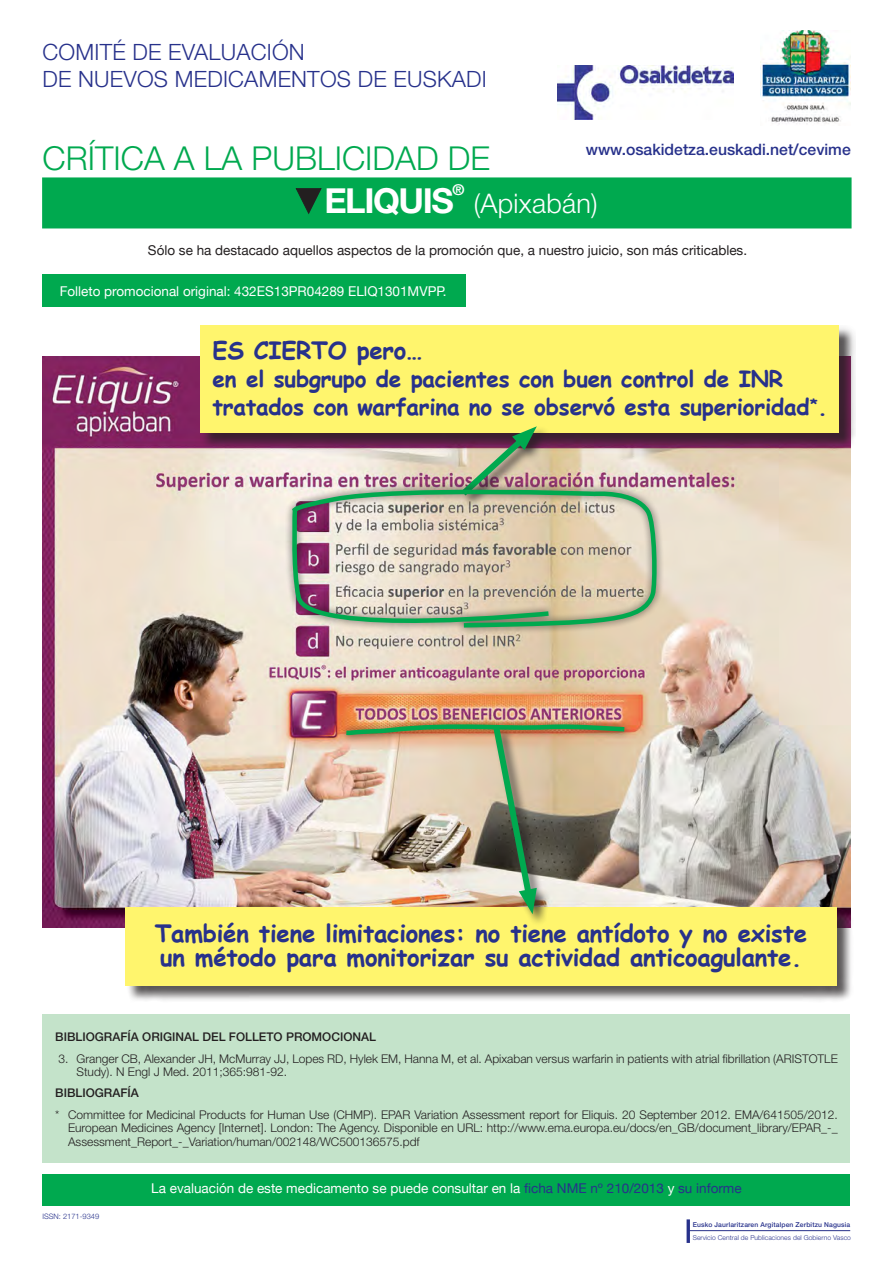
<style>
.page{position:relative;width:893px;height:1263px;background:#fff}
.page>*{position:absolute;margin:0;border:0;box-sizing:border-box;transform-origin:0 0}
.t1{font:700 34.5px "Helvetica Neue";letter-spacing:-.04em;color:#fff}
.t2{font:300 33px "Helvetica Neue";color:#00a94f}
.t3{font:300 27px "Helvetica Neue";letter-spacing:.01em;color:#fff}
.t4{font:700 24px/24px "Comic Sans MS";letter-spacing:-.01em;color:#27318b}
.t5{font:700 22.5px/28.2px "Comic Sans MS";letter-spacing:-.01em;color:#27318b}
.t6{font:300 22.5px/27px "Helvetica Neue";letter-spacing:.01em;color:#27318b}
.t7{font:500 15.75px "Helvetica Neue";color:#27318b}
.t8{font:700 15px "Helvetica Neue";color:#fff}
.t9{font:13.5px "Helvetica Neue";color:#fff}
.t10{font:13.5px "Helvetica Neue";color:#231f20}
.t11{font:300 12px/13.5px "Helvetica Neue";color:#231f20}
.t12{font:500 12px "Helvetica Neue";color:#231f20}
.t13{font:300 7.5px "Helvetica Neue";color:#27318b}
.t14{font:300 6.75px "Helvetica Neue";letter-spacing:.01em;color:#27318b}
.t15{font:500 6.75px "Helvetica Neue";letter-spacing:.02em;color:#27318b}
.s1{color:#27318b}
</style>
<div class="page">
<img style="left:761px;top:31px;width:89px;height:93px">
<div style="left:43px;top:178px;width:808px;height:50px;background:#00a94f"></div>
<svg style="left:296px;top:188px;width:26px;height:26px"></svg>
<div style="left:42px;top:177px;width:809px;height:51px;border:2px solid #00a94f"></div>
<div style="left:43px;top:1174px;width:807px;height:31px;background:#00a94f"></div>
<hr style="left:688px;top:1230px;width:162px;height:1px;background:#27318b">
<hr style="left:687px;top:1219px;width:3px;height:24px;background:#27318b">
<img style="left:558px;top:65px;width:175px;height:55px">
<div style="left:43px;top:274px;width:423px;height:33px;background:#00a94f"></div>
<img style="left:43px;top:356px;width:807px;height:572px">
<div style="left:43px;top:1014px;width:807px;height:149px;background:#c4e3ca"></div>
<div style="left:200px;top:326px;width:656px;height:124px;background:#231f20;opacity:.75"></div>
<div style="left:200px;top:325px;width:639px;height:108px;background:#fff56d"></div>
<div style="left:126px;top:907px;width:728px;height:96px;background:#231f20;opacity:.75"></div>
<div style="left:125px;top:907px;width:712px;height:78px;background:#fff56d"></div>
<div style="left:338px;top:716px;width:294px;height:27px;background:#231f20;opacity:.75"></div>
<div style="left:492px;top:726px;width:58px;height:201px;background:#231f20;opacity:.75"></div>
<img style="left:341px;top:721px;width:288px;height:193px">
<div style="left:460px;top:425px;width:90px;height:84px;background:#231f20;opacity:.75"></div>
<img style="left:455px;top:426px;width:82px;height:55px">
<div style="left:284px;top:481px;width:381px;height:154px;background:#231f20;opacity:.75"></div>
<img style="left:287px;top:482px;width:374px;height:156px">
<h3 class="t6" style="left:43px;top:38px;width:446px">COMITÉ DE EVALUACIÓN<br>DE NUEVOS MEDICAMENTOS DE EUSKADI</h3>
<h2 class="t2" style="left:43px;top:138px;width:449px">CRÍTICA A LA PUBLICIDAD DE</h2>
<h1 class="t1" style="left:324px;top:180px;width:131px">ELIQUIS</h1>
<p class="t8" style="left:453px;top:181px;width:13px">®</p>
<h3 class="t7" style="left:586px;top:140px;width:266px">www.osakidetza.euskadi.net/cevime</h3>
<h3 class="t3" style="left:474px;top:187px;width:125px">(Apixabán)</h3>
<p class="t10" style="left:148px;top:240px;width:601px">Sólo se ha destacado aquellos aspectos de la promoción que, a nuestro juicio, son más criticables.</p>
<p class="t9" style="left:60px;top:281px;width:388px">Folleto promocional original: 432ES13PR04289 ELIQ1301MVPP.</p>
<h3 class="t4" style="left:213px;top:337px;width:211px">ES CIERTO pero…</h3>
<h3 class="t5" style="left:213px;top:364px;width:616px">en el subgrupo de pacientes con buen control de INR tratados con warfarina no se observó esta superioridad<sup>*</sup>.</h3>
<h3 class="t4" style="left:155px;top:921px;width:654px">También tiene limitaciones: no tiene antídoto y no existe un método para monitorizar su actividad anticoagulante.</h3>
<p class="t12" style="left:55px;top:1029px;width:322px">BIBLIOGRAFÍA ORIGINAL DEL FOLLETO PROMOCIONAL</p>
<p class="t11" style="left:77px;top:1051px;width:763px;text-indent:-18px">3. Granger CB, Alexander JH, McMurray JJ, Lopes RD, Hylek EM, Hanna M, et al. Apixaban versus warfarin in patients with atrial fibrillation (ARISTOTLE<br>Study). N Engl J Med. 2011;365:981-92.</p>
<p class="t12" style="left:55px;top:1085px;width:85px">BIBLIOGRAFÍA</p>
<p class="t11" style="left:68px;top:1107px;width:771px;text-align:justify;text-indent:-13px">* Committee for Medicinal Products for Human Use (CHMP). EPAR Variation Assessment report for Eliquis. 20 September 2012. EMA/641505/2012.<br>European Medicines Agency [Internet]. London: The Agency. Disponible en URL: http://www.ema.europa.eu/docs/en_GB/document_library/EPAR_-_ Assessment_Report_-_Variation/human/002148/WC500136575.pdf</p>
<p class="t13" style="left:43px;top:1212px;width:58px">ISSN: 2171-9349</p>
<p class="t9" style="left:151px;top:1178px;width:592px">La evaluación de este medicamento se puede consultar en la <span class="s1">ficha NME nº 210/2013</span> y <span class="s1">su informe</span></p>
<p class="t15" style="left:693px;top:1221px;width:159px">Eusko Jaurlaritzaren Argitalpen Zerbitzu Nagusia</p>
<p class="t14" style="left:693px;top:1234px;width:160px">Servicio Central de Publicaciones del Gobierno Vasco</p>
</div>
